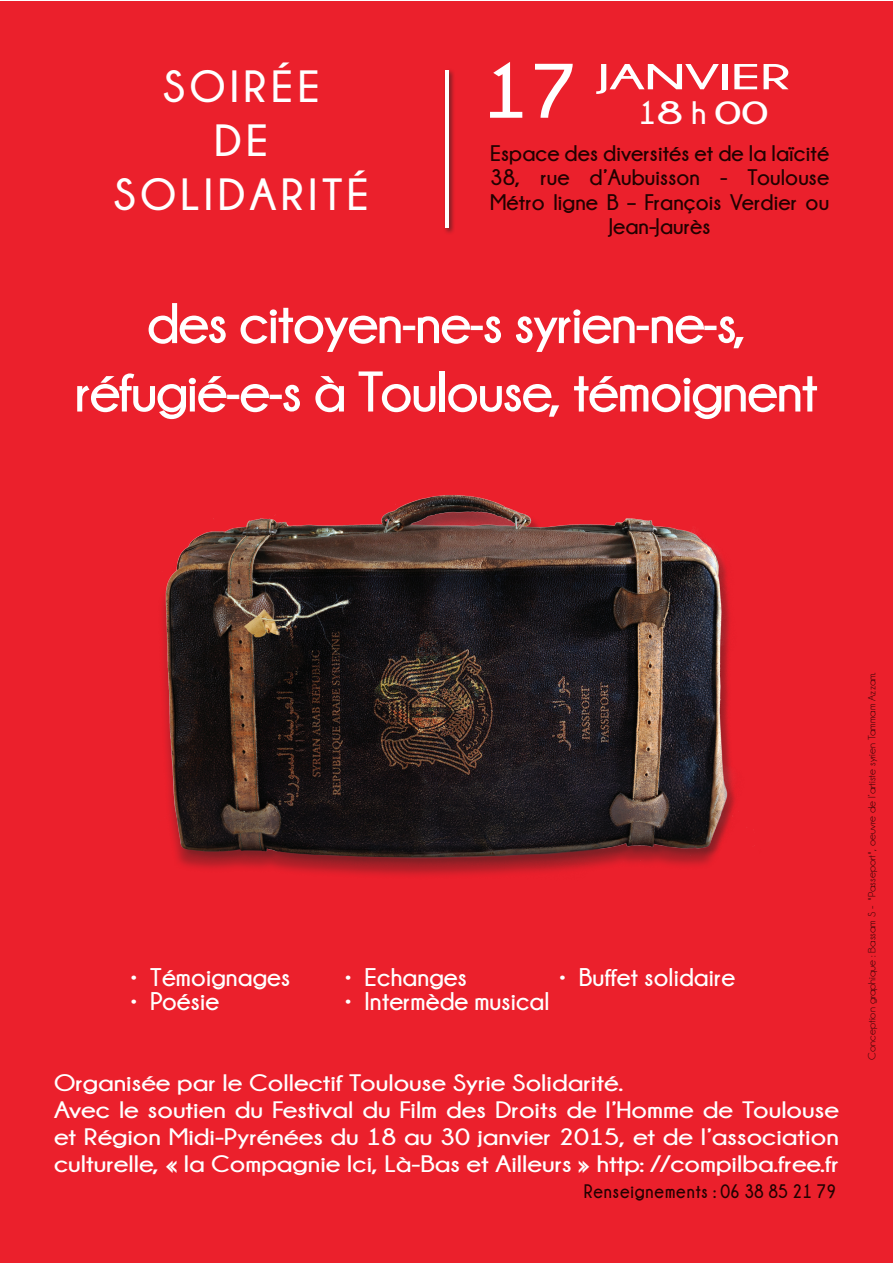
<style>
.page{position:relative;width:893px;height:1263px;background:#fff}
.page>*{position:absolute;margin:0;border:0;box-sizing:border-box;transform-origin:0 0}
.t1{font:700 57px/68.4px "Champagne&Limousines";letter-spacing:-.025em;color:#fff;text-align:center}
.t2{font:700 45px/54px "Champagne&Limousines";letter-spacing:.1em;color:#fff;text-align:center}
.t3{font:700 36px "Champagne&Limousines";color:#fff;scale:1.65 1}
.t4{font:700 32.4px "Champagne&Limousines";color:#fff}
.t5{font:700 25.5px "Champagne&Limousines";letter-spacing:.005em;color:#fff}
.t6{font:700 23.7px/27px "Champagne&Limousines";color:#fff;scale:1.14 1}
.t7{font:700 22.5px/24.3px "Champagne&Limousines";letter-spacing:.005em;color:#220100;text-align:center}
.t8{font:700 19.5px "Champagne&Limousines";letter-spacing:.05em;color:#220100;scale:.9 1}
.t9{font:10.5px "Champagne&Limousines";color:#220100;scale:1.1 1}
.s1{font-size:76.8px}
</style>
<div class="page">
<div style="left:0;top:1px;width:892px;height:1262px;background:#eb202c"></div>
<img style="left:161px;top:495px;width:575px;height:381px">
<div style="left:443px;top:68px;width:13px;height:167px;background:#231f20;opacity:.75"></div>
<hr style="left:445px;top:70px;width:3px;height:158px;background:#fff">
<h2 class="t2" style="left:114px;top:58px;width:257px">SOIRÉE<br>DE<br>SOLIDARITÉ</h2>
<h3 class="t3" style="left:482px;top:57px;width:188px"><span class="s1">17</span> JANVIER</h3>
<h3 class="t4" style="left:638px;top:95px;width:131px">18 h 00</h3>
<p class="t7" style="left:490px;top:140px;width:341px">Espace des diversités et de la laïcité<br>38, rue d’Aubuisson - Toulouse<br>Métro ligne B – François Verdier ou<br>Jean-Jaurès</p>
<h1 class="t1" style="left:75px;top:288px;width:744px">des citoyen-ne-s syrien-ne-s, réfugié-e-s à Toulouse, témoignent</h1>
<p class="t5" style="left:129px;top:963px;width:162px">• Témoignages</p>
<p class="t5" style="left:129px;top:987px;width:91px">• Poésie</p>
<p class="t5" style="left:343px;top:963px;width:125px">• Echanges</p>
<p class="t5" style="left:343px;top:987px;width:208px">• Intermède musical</p>
<p class="t5" style="left:558px;top:963px;width:179px">• Buffet solidaire</p>
<p class="t6" style="left:54px;top:1068px;width:690px">Organisée par le Collectif Toulouse Syrie Solidarité.<br>Avec le soutien du Festival du Film des Droits de l’Homme de Toulouse et Région Midi-Pyrénées du 18 au 30 janvier 2015, et de l’association culturelle, « la Compagnie Ici, Là-Bas et Ailleurs » http: //compilba.free.fr</p>
<p class="t8" style="left:584px;top:1180px;width:282px">Renseignements : 06 38 85 21 79</p>
<p class="t9" style="left:867px;top:1060px;width:354px;rotate:-90deg">Conception graphique : Bassam S - "Passeport", oeuvre de l’artiste syrien Tammam Azzam.</p>
</div>
